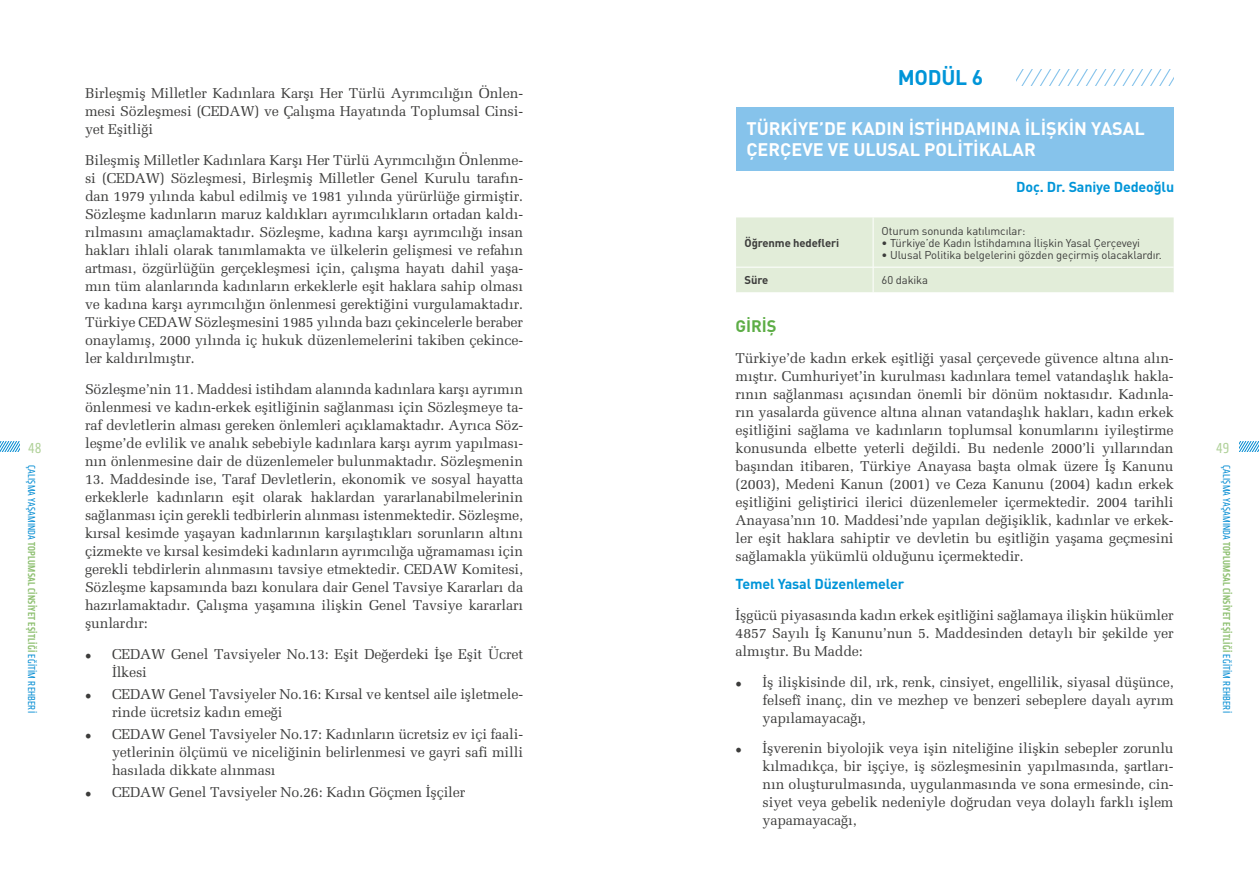
<style>
.page{position:relative;width:1259px;height:893px;background:#fff}
.page>*{position:absolute;margin:0;border:0;box-sizing:border-box;transform-origin:0 0}
.t1{font:700 21px "DIN Pro";letter-spacing:-.01em;color:#0095d8}
.t2{font:700 18px/21px "DIN Pro";color:#fff}
.t3{font:700 16.5px "DIN Pro";color:#5dad46}
.t4{font:condensed 15px "Klavika CH";color:#b0d199}
.t5{font:500 14.25px/18px "Melior OTF";letter-spacing:-.01em;color:#3c3c3b;text-align:justify}
.t6{font:700 14.25px "DIN Pro";letter-spacing:-.01em;color:#0095d8}
.t7{font:11.25px "DIN Pro";letter-spacing:-.01em;color:#3c3c3b}
.t8{font:700 11.25px "DIN Pro";letter-spacing:-.01em;color:#3c3c3b}
.t9{font:condensed 10.5px "Klavika CH";letter-spacing:.02em;color:#008bd2}
.s1{font-family:"Garamond Premr Pro";font-size:15px}
.s2{font-weight:500;color:#8bbe6d}
</style>
<div class="page">
<svg style="left:0;top:442px;width:19px;height:9px"></svg>
<svg style="left:1239px;top:442px;width:20px;height:9px"></svg>
<div style="left:736px;top:107px;width:437px;height:64px;background:#86c3eb"></div>
<svg style="left:1016px;top:69px;width:157px;height:16px"></svg>
<div style="left:736px;top:217px;width:437px;height:75px;background:#e2edd9"></div>
<h1 class="t1" style="left:897px;top:63px;width:87px">MODÜL 6</h1>
<p class="t5" style="left:85px;top:84px;width:439px">Birleşmiş Milletler Kadınlara Karşı Her Türlü Ayrımcılığın Önlen&shy;mesi Sözleşmesi (CEDAW) ve Çalışma Hayatında Toplumsal Cinsi&shy;yet Eşitliği</p>
<p class="t5" style="left:85px;top:151px;width:439px">Bileşmiş Milletler Kadınlara Karşı Her Türlü Ayrımcılığın Önlenme&shy;si (CEDAW) Sözleşmesi, Birleşmiş Milletler Genel Kurulu tarafın&shy;dan 1979 yılında kabul edilmiş ve 1981 yılında yürürlüğe girmiştir.<br>Sözleşme kadınların maruz kaldıkları ayrımcılıkların ortadan kaldı&shy;rılmasını amaçlamaktadır. Sözleşme, kadına karşı ayrımcılığı insan hakları ihlali olarak tanımlamakta ve ülkelerin gelişmesi ve refahın artması, özgürlüğün gerçekleşmesi için, çalışma hayatı dahil yaşa&shy;mın tüm alanlarında kadınların erkeklerle eşit haklara sahip olması ve kadına karşı ayrımcılığın önlenmesi gerektiğini vurgulamaktadır.<br>Türkiye CEDAW Sözleşmesini 1985 yılında bazı çekincelerle beraber onaylamış, 2000 yılında iç hukuk düzenlemelerini takiben çekince&shy;ler kaldırılmıştır.</p>
<p class="t5" style="left:85px;top:380px;width:439px">Sözleşme’nin 11. Maddesi istihdam alanında kadınlara karşı ayrımın önlenmesi ve kadın-erkek eşitliğinin sağlanması için Sözleşmeye ta&shy;raf devletlerin alması gereken önlemleri açıklamaktadır. Ayrıca Söz&shy;leşme’de evlilik ve analık sebebiyle kadınlara karşı ayrım yapılması&shy;nın önlenmesine dair de düzenlemeler bulunmaktadır. Sözleşmenin</p>
<p class="t5" style="left:85px;top:470px;width:439px">13. Maddesinde ise, Taraf Devletlerin, ekonomik ve sosyal hayatta erkeklerle kadınların eşit olarak haklardan yararlanabilmelerinin sağlanması için gerekli tedbirlerin alınması istenmektedir. Sözleşme, kırsal kesimde yaşayan kadınlarının karşılaştıkları sorunların altını çizmekte ve kırsal kesimdeki kadınların ayrımcılığa uğramaması için gerekli tebdirlerin alınmasını tavsiye etmektedir. CEDAW Komitesi, Sözleşme kapsamında bazı konulara dair Genel Tavsiye Kararları da hazırlamaktadır. Çalışma yaşamına ilişkin Genel Tavsiye kararları şunlardır:</p>
<p class="t5" style="left:112px;top:645px;width:412px;text-indent:-27px"><span class="s1">•</span> CEDAW Genel Tavsiyeler No.13: Eşit Değerdeki İşe Eşit Ücret<br>İlkesi</p>
<p class="t5" style="left:112px;top:685px;width:412px;text-indent:-27px"><span class="s1">•</span> CEDAW Genel Tavsiyeler No.16: Kırsal ve kentsel aile işletmele&shy;rinde ücretsiz kadın emeği</p>
<p class="t5" style="left:112px;top:725px;width:412px;text-indent:-27px"><span class="s1">•</span> CEDAW Genel Tavsiyeler No.17: Kadınların ücretsiz ev içi faali&shy;yetlerinin ölçümü ve niceliğinin belirlenmesi ve gayri safi milli hasılada dikkate alınması</p>
<p class="t5" style="left:85px;top:783px;width:382px"><span class="s1">•</span> CEDAW Genel Tavsiyeler No.26: Kadın Göçmen İşçiler</p>
<p class="t2" style="left:746px;top:118px;width:400px">TÜRKİYE’DE KADIN İSTİHDAMINA İLİŞKİN YASAL<br>ÇERÇEVE VE ULUSAL POLİTİKALAR</p>
<p class="t6" style="left:1016px;top:178px;width:160px">Doç. Dr. Saniye Dedeoğlu</p>
<p class="t7" style="left:881px;top:223px;width:145px">Oturum sonunda katılımcılar:</p>
<p class="t7" style="left:881px;top:235px;width:260px">• Türkiye’de Kadın İstihdamına İlişkin Yasal Çerçeveyi</p>
<p class="t7" style="left:881px;top:247px;width:282px">• Ulusal Politika belgelerini gözden geçirmiş olacaklardır.</p>
<p class="t8" style="left:744px;top:235px;width:96px">Öğrenme hedefleri</p>
<p class="t8" style="left:744px;top:273px;width:25px">Süre</p>
<p class="t7" style="left:881px;top:273px;width:48px">60 dakika</p>
<p class="t3" style="left:735px;top:315px;width:43px">GİRİŞ</p>
<p class="t5" style="left:735px;top:349px;width:439px">Türkiye’de kadın erkek eşitliği yasal çerçevede güvence altına alın&shy;mıştır. Cumhuriyet’in kurulması kadınlara temel vatandaşlık hakla&shy;rının sağlanması açısından önemli bir dönüm noktasıdır. Kadınla&shy;rın yasalarda güvence altına alınan vatandaşlık hakları, kadın erkek eşitliğini sağlama ve kadınların toplumsal konumlarını iyileştirme konusunda elbette yeterli değildi. Bu nedenle 2000’li yıllarından başından itibaren, Türkiye Anayasa başta olmak üzere İş Kanunu (2003), Medeni Kanun (2001) ve Ceza Kanunu (2004) kadın erkek eşitliğini geliştirici ilerici düzenlemeler içermektedir. 2004 tarihli Anayasa’nın 10. Maddesi’nde yapılan değişiklik, kadınlar ve erkek&shy;ler eşit haklara sahiptir ve devletin bu eşitliğin yaşama geçmesini sağlamakla yükümlü olduğunu içermektedir.</p>
<p class="t6" style="left:735px;top:574px;width:170px">Temel Yasal Düzenlemeler</p>
<p class="t5" style="left:735px;top:606px;width:439px">İşgücü piyasasında kadın erkek eşitliğini sağlamaya ilişkin hükümler 4857 Sayılı İş Kanunu’nun 5. Maddesinden detaylı bir şekilde yer almıştır. Bu Madde:</p>
<p class="t5" style="left:762px;top:673px;width:412px;text-indent:-27px"><span class="s1">•</span> İş ilişkisinde dil, ırk, renk, cinsiyet, engellilik, siyasal düşünce, felsefî inanç, din ve mezhep ve benzeri sebeplere dayalı ayrım yapılamayacağı,</p>
<p class="t5" style="left:762px;top:739px;width:412px;text-indent:-27px"><span class="s1">•</span> İşverenin biyolojik veya işin niteliğine ilişkin sebepler zorunlu kılmadıkça, bir işçiye, iş sözleşmesinin yapılmasında, şartları&shy;nın oluşturulmasında, uygulanmasında ve sona ermesinde, cin&shy;siyet veya gebelik nedeniyle doğrudan veya dolaylı farklı işlem yapamayacağı,</p>
<p class="t4" style="left:28px;top:440px;width:15px">48</p>
<p class="t4" style="left:1216px;top:440px;width:15px">49</p>
<p class="t9" style="left:37px;top:465px;width:249px;rotate:90deg">ÇALIŞMA YAŞAMINDA <span class="s2">TOPLUMSAL CİNSİYET EŞİTLİĞİ</span> EĞİTİM REHBERİ</p>
<p class="t9" style="left:1232px;top:465px;width:249px;rotate:90deg">ÇALIŞMA YAŞAMINDA <span class="s2">TOPLUMSAL CİNSİYET EŞİTLİĞİ</span> EĞİTİM REHBERİ</p>
</div>
